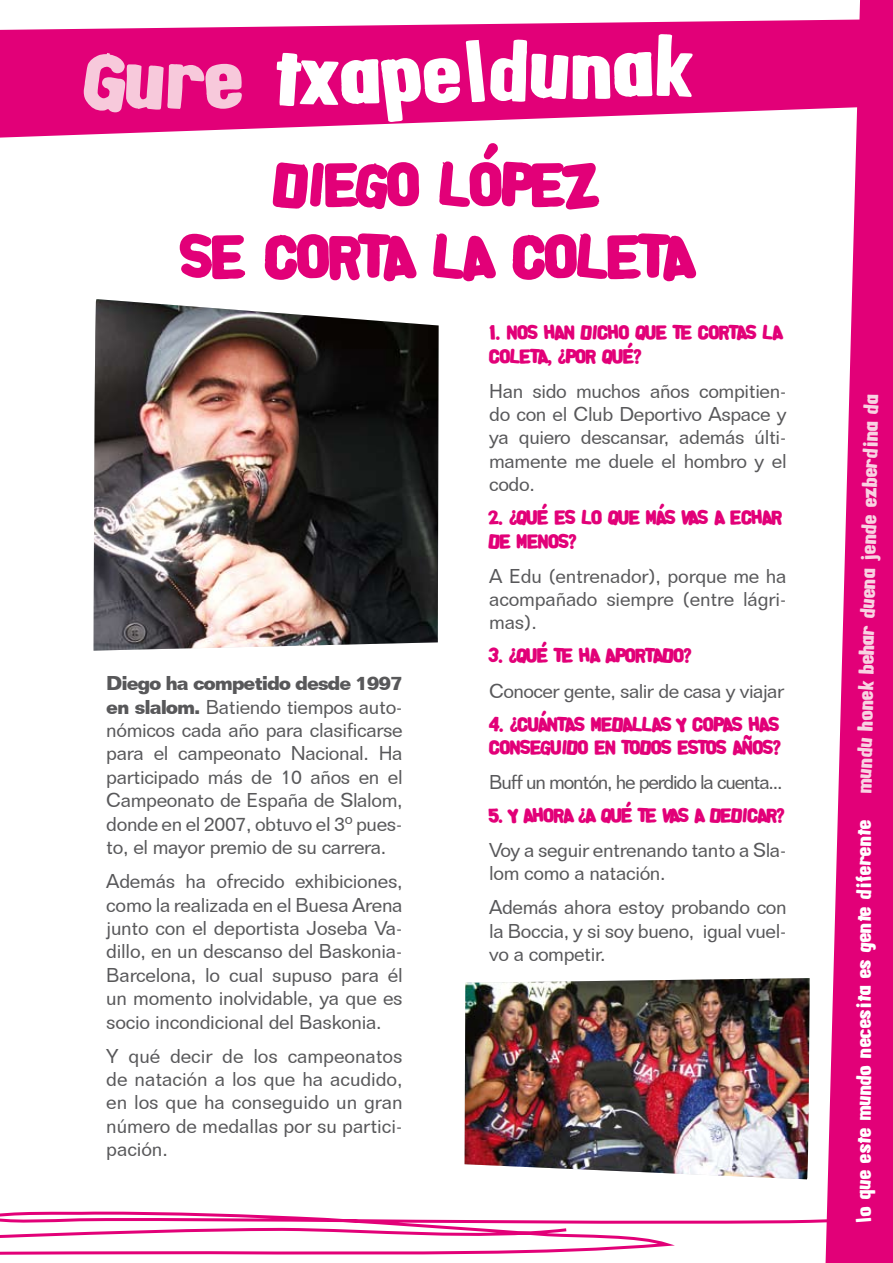
<style>
.page{position:relative;width:893px;height:1263px;background:#fff}
.page>*{position:absolute;margin:0;border:0;box-sizing:border-box;transform-origin:0 0}
.t1{font:78px "Alpha Fridge Magnets";color:#fff}
.t2{font:60px/72px "Alpha Fridge Magnets";letter-spacing:-.03em;color:#e20078}
.t3{font:19.5px/23.4px "Folio BT";letter-spacing:-.02em;color:#58585a;text-align:justify}
.t4{font:19.5px "Alpha Fridge Magnets";letter-spacing:-.03em;color:#e20078}
.t5{font:19.5px "Folio BT";letter-spacing:-.06em;color:#58585a}
.t6{font:19.05px "Alpha Fridge Magnets";color:#fff}
.t7{font:19.05px "Alpha Fridge Magnets";color:#f8d3e2}
.s1{color:#f7c9db}
.s2{font-weight:700}
</style>
<div class="page">
<svg style="left:0;top:20px;width:825px;height:118px;fill:#e20078"></svg>
<svg style="left:825px;top:0;width:68px;height:1263px;fill:#e20078"></svg>
<svg style="left:0;top:1210px;width:893px;height:47px"></svg>
<img style="left:94px;top:299px;width:345px;height:352px">
<img style="left:465px;top:978px;width:345px;height:201px">
<h1 class="t1" style="left:86px;top:24px;width:609px;rotate:-1deg"><span class="s1">GURE</span> TXAPELDUNAK</h1>
<h2 class="t2" style="left:181px;top:148px;width:515px;text-indent:258px">LÓPEZ<br>SE CORTA LA COLETA</h2>
<h2 class="t2" style="left:275px;top:148px;width:61px">DIEGO</h2>
<p class="t3" style="left:106px;top:671px;width:298px"><span class="s2">Diego ha competido desde 1997 en slalom.</span> Batiendo tiempos auto&shy;nómicos cada año para clasificarse para el campeonato Nacional. Ha participado más de 10 años en el Campeonato de España de Slalom, donde en el 2007, obtuvo el 3º pues&shy;to, el mayor premio de su carrera.</p>
<p class="t3" style="left:106px;top:869px;width:298px">Además ha ofrecido exhibiciones, como la realizada en el Buesa Arena junto con el deportista Joseba Va&shy;dillo, en un descanso del Baskonia-Barcelona, lo cual supuso para él un momento inolvidable, ya que es socio incondicional del Baskonia.</p>
<p class="t3" style="left:106px;top:1044px;width:298px">Y qué decir de los campeonatos de natación a los que ha acudido, en los que ha conseguido un gran número de medallas por su partici&shy;pación.</p>
<p class="t4" style="left:489px;top:319px;width:67px">1. NOS HAN</p>
<p class="t4" style="left:581px;top:319px;width:11px">DICHO</p>
<p class="t4" style="left:636px;top:319px;width:12px">QUE</p>
<p class="t4" style="left:673px;top:319px;width:101px">TE CORTAS LA</p>
<p class="t4" style="left:489px;top:342px;width:11px">COLETA</p>
<p class="t4" style="left:548px;top:342px;width:95px">, ¿POR QUÉ?</p>
<p class="t3" style="left:489px;top:379px;width:299px">Han sido muchos años compitien&shy;do con el Club Deportivo Aspace y ya quiero descansar, además últi&shy;mamente me duele el hombro y el codo.</p>
<p class="t4" style="left:489px;top:504px;width:132px">2. ¿QUÉ ES LO QUE</p>
<p class="t4" style="left:646px;top:504px;width:96px">MÁSVAS AECHA</p>
<p class="t4" style="left:772px;top:504px;width:12px">R</p>
<p class="t4" style="left:489px;top:527px;width:50px">DE MENOS</p>
<p class="t4" style="left:569px;top:527px;width:9px">?</p>
<p class="t3" style="left:489px;top:564px;width:299px">A Edu (entrenador), porque me ha acompañado siempre (entre lágri&shy;mas).</p>
<p class="t4" style="left:489px;top:642px;width:168px">3. ¿QUÉ TE HA APORTADO</p>
<p class="t4" style="left:684px;top:642px;width:9px">?</p>
<p class="t3" style="left:489px;top:679px;width:297px">Conocer gente, salir de casa y viajar</p>
<p class="t4" style="left:489px;top:710px;width:69px">4. ¿CUÁNTAS</p>
<p class="t4" style="left:591px;top:710px;width:22px">MEDALLAS</p>
<p class="t4" style="left:678px;top:710px;width:26px">Y COPAS</p>
<p class="t4" style="left:749px;top:710px;width:12px">HAS</p>
<p class="t4" style="left:489px;top:734px;width:11px">CONSEGUIDO</p>
<p class="t4" style="left:595px;top:734px;width:39px">EN TODOS</p>
<p class="t4" style="left:678px;top:734px;width:11px">ESTOS</p>
<p class="t4" style="left:733px;top:734px;width:49px">AÑOS?</p>
<p class="t5" style="left:489px;top:770px;width:295px">Buff un montón, he perdido la cuenta...</p>
<p class="t4" style="left:489px;top:802px;width:124px">5. Y AHORA ¿A QUÉ</p>
<p class="t4" style="left:638px;top:802px;width:83px">TEVAS ADEDICA</p>
<p class="t4" style="left:767px;top:802px;width:19px">R?</p>
<p class="t3" style="left:489px;top:838px;width:299px">Voy a seguir entrenando tanto a Sla&shy;lom como a natación.</p>
<p class="t3" style="left:489px;top:896px;width:299px">Además ahora estoy probando con la Boccia, y si soy bueno, igual vuel&shy;vo a competir.</p>
<p class="t7" style="left:851px;top:792px;width:401px;rotate:-89deg">M UNDU HONEK BEHAR DUENA JENDE EZBERDINA DA</p>
<p class="t6" style="left:850px;top:1223px;width:405px;rotate:-90deg">LO QUE ESTE MUNDO NECESITA ES GENTE DIFERENTE</p>
</div>
